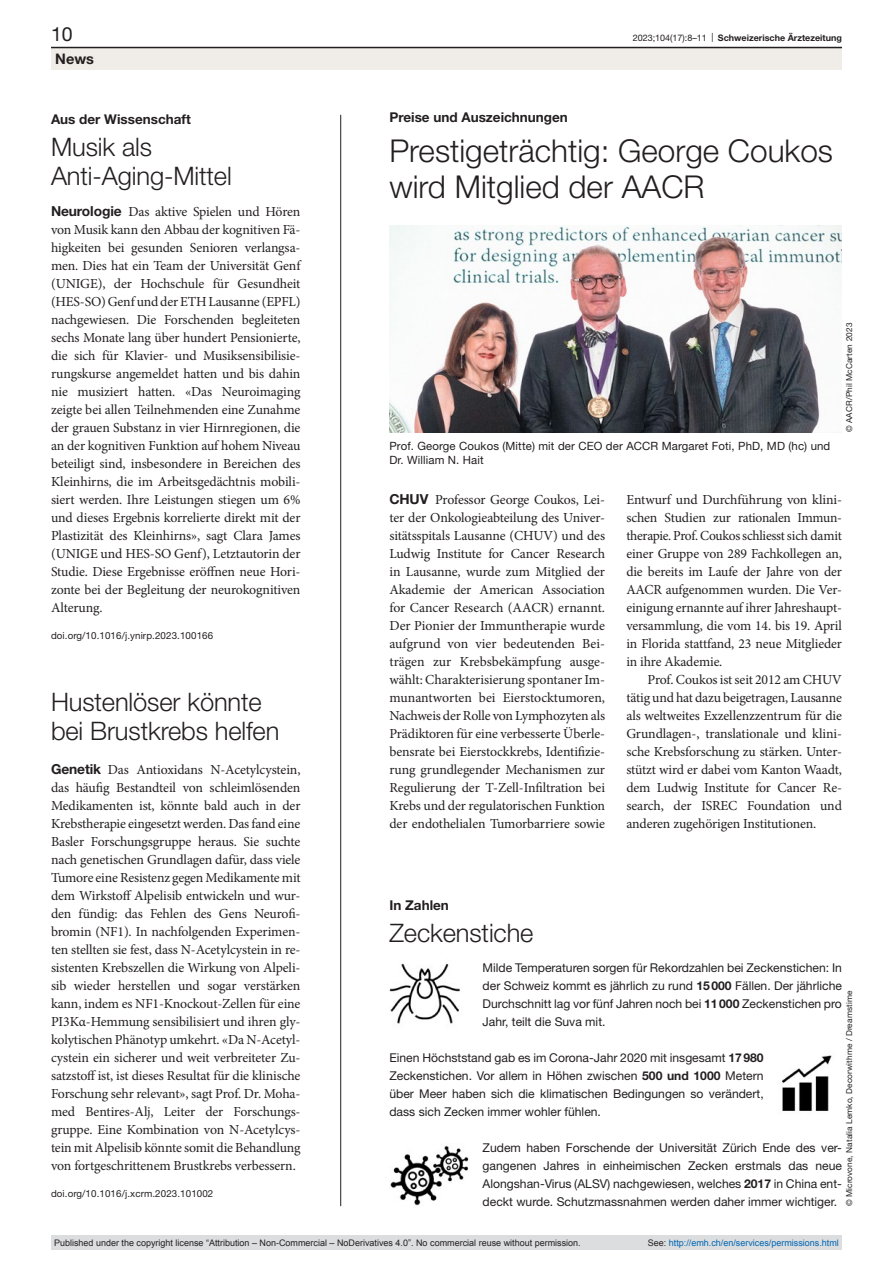
<style>
.page{position:relative;width:893px;height:1263px;background:#fff}
.page>*{position:absolute;margin:0;border:0;box-sizing:border-box;transform-origin:0 0}
.article-title-L21{font:300 31.5px/36px "Helvetica Neue LT Pro";color:#231f20}
.article-title-L17{font:300 25.5px/28.5px "Helvetica Neue LT Pro";letter-spacing:-.005em;color:#231f20}
.t1{font:19.5px "Helvetica Neue LT Pro";color:#231f20}
.t2{font:700 14.55px "Helvetica Neue LT Pro";color:#231f20}
.paragraph{font:13.8px/18px "Minion Pro";letter-spacing:-.01em;color:#231f20;text-align:justify}
.paragraph-indent{font:13.8px/18px "Minion Pro";letter-spacing:-.015em;color:#231f20;text-align:justify}
.pre-heading{font:700 13.5px "Helvetica Neue LT Pro";color:#231f20}
.box-paragraph{font:12.15px/18px "Helvetica Neue LT Pro";color:#231f20;text-align:justify}
.figure-caption{font:11.4px/14.2px "Helvetica Neue LT Pro";letter-spacing:.01em;color:#231f20}
.paragraph-small{font:9.75px "Helvetica Neue LT Pro";letter-spacing:.01em;color:#231f20}
.t3{font:9px "Arial";color:#231f20}
.t4{font:9px "Arial";color:#0066b3}
.t5{font:700 9px "Helvetica Neue LT Pro";color:#231f20}
.credits{font:8.25px "Helvetica Neue LT Pro";letter-spacing:.01em;color:#231f20}
.s1{font-weight:400}
.s2{font-family:"Helvetica Neue LT Pro";font-weight:700}
.s3{font-weight:700}
.s4{color:#231f20}
</style>
<div class="page">
<img style="left:389px;top:963px;width:72px;height:61px">
<img style="left:390px;top:1145px;width:79px;height:61px">
<img style="left:782px;top:1055px;width:50px;height:56px">
<hr style="left:340px;top:115px;width:1px;height:1091px;background:#231f20">
<img style="left:389px;top:225px;width:453px;height:207px">
<div style="left:51px;top:48px;width:791px;height:22px;background:#f0ece7"></div>
<hr style="left:51px;top:47px;width:791px;height:1px;background:#231f20">
<div style="left:51px;top:1235px;width:791px;height:15px;background:#dcdddf"></div>
<h3 class="t1" style="left:51px;top:22px;width:23px">10</h3>
<p class="t5" style="left:633px;top:32px;width:211px"><span class="s1">2023;104(17):8–11 |</span> Schweizerische Ärztezeitung</p>
<p class="t2" style="left:55px;top:49px;width:40px">News</p>
<p class="pre-heading" style="left:51px;top:111px;width:141px">Aus der Wissenschaft</p>
<p class="article-title-L17" style="left:51px;top:132px;width:182px">Musik als<br>Anti-Aging-Mittel</p>
<p class="paragraph" style="left:51px;top:203px;width:251px"><span class="s2">Neurologie</span> Das aktive Spielen und Hören von Musik kann den Abbau der kognitiven Fä&shy;higkeiten bei gesunden Senioren verlangsa&shy;men. Dies hat ein Team der Universität Genf (UNIGE), der Hochschule für Gesundheit (HES-SO) Genf und der ETH Lausanne (EPFL) nachgewiesen. Die Forschenden begleiteten sechs Monate lang über hundert Pensionierte, die sich für Klavier- und Musiksensibilisie&shy;rungskurse angemeldet hatten und bis dahin nie musiziert hatten. «Das Neuroimaging zeigte bei allen Teilnehmenden eine Zunahme der grauen Substanz in vier Hirnregionen, die an der kognitiven Funktion auf hohem Niveau beteiligt sind, insbesondere in Bereichen des Kleinhirns, die im Arbeitsgedächtnis mobili&shy;siert werden. Ihre Leistungen stiegen um 6% und dieses Ergebnis korrelierte direkt mit der Plastizität des Kleinhirns», sagt Clara James (UNIGE und HES-SO Genf), Letztautorin der Studie. Diese Ergebnisse eröffnen neue Hori&shy;zonte bei der Begleitung der neurokognitiven Alterung.</p>
<p class="paragraph-small" style="left:51px;top:630px;width:164px">doi.org/10.1016/j.ynirp.2023.100166</p>
<p class="article-title-L17" style="left:51px;top:687px;width:230px">Hustenlöser könnte bei Brustkrebs helfen</p>
<p class="paragraph" style="left:51px;top:761px;width:251px"><span class="s2">Genetik</span> Das Antioxidans N-Acetylcystein, das häufig Bestandteil von schleimlösenden Medikamenten ist, könnte bald auch in der Krebstherapie eingesetzt werden. Das fand eine Basler Forschungsgruppe heraus. Sie suchte nach genetischen Grundlagen dafür, dass viele Tumore eine Resistenz gegen Medikamente mit dem Wirkstoff Alpelisib entwickeln und wur&shy;den fündig: das Fehlen des Gens Neurofi&shy;bromin (NF1). In nachfolgenden Experimen&shy;ten stellten sie fest, dass N-Acetylcystein in re&shy;sistenten Krebszellen die Wirkung von Alpeli&shy;sib wieder herstellen und sogar verstärken kann, indem es NF1-Knockout-Zellen für eine PI3Kα-Hemmung sensibilisiert und ihren gly&shy;kolytischen Phänotyp umkehrt. «Da N-Acetyl&shy;cystein ein sicherer und weit verbreiteter Zu&shy;satzstoff ist, ist dieses Resultat für die klinische Forschung sehr relevant», sagt Prof. Dr. Moha&shy;med Bentires-Alj, Leiter der Forschungs&shy;gruppe. Eine Kombination von N-Acetylcys&shy;tein mit Alpelisib könnte somit die Behandlung von fortgeschrittenem Brustkrebs verbessern.</p>
<p class="paragraph-small" style="left:51px;top:1188px;width:164px">doi.org/10.1016/j.xcrm.2023.101002</p>
<p class="pre-heading" style="left:389px;top:109px;width:180px">Preise und Auszeichnungen</p>
<p class="article-title-L21" style="left:389px;top:132px;width:445px">Prestigeträchtig: George Coukos wird Mitglied der AACR</p>
<p class="figure-caption" style="left:389px;top:439px;width:442px">Prof. George Coukos (Mitte) mit der CEO der ACCR Margaret Foti, PhD, MD (hc) und<br>Dr. William N. Hait</p>
<p class="credits" style="left:844px;top:432px;width:111px;rotate:-90deg">© AACR/Phil McCarten 2023</p>
<p class="paragraph" style="left:389px;top:491px;width:217px"><span class="s2">CHUV</span> Professor George Coukos, Lei&shy;ter der Onkologieabteilung des Univer&shy;sitätsspitals Lausanne (CHUV) und des Ludwig Institute for Cancer Research in Lausanne, wurde zum Mitglied der Akademie der American Association for Cancer Research (AACR) ernannt.<br>Der Pionier der Immuntherapie wurde aufgrund von vier bedeutenden Bei&shy;trägen zur Krebsbekämpfung ausge&shy;wählt: Charakterisierung spontaner Im&shy;munantworten bei Eierstocktumoren, Nachweis der Rolle von Lymphozyten als Prädiktoren für eine verbesserte Überle&shy;bensrate bei Eierstockkrebs, Identifizie&shy;rung grundlegender Mechanismen zur Regulierung der T-Zell-Infiltration bei Krebs und der regulatorischen Funktion der endothelialen Tumorbarriere sowie</p>
<p class="paragraph" style="left:626px;top:491px;width:217px">Entwurf und Durchführung von klini&shy;schen Studien zur rationalen Immun&shy;therapie. Prof. Coukos schliesst sich damit einer Gruppe von 289 Fachkollegen an, die bereits im Laufe der Jahre von der AACR aufgenommen wurden. Die Ver&shy;einigung ernannte auf ihrer Jahreshaupt&shy;versammlung, die vom 14. bis 19. April in Florida stattfand, 23 neue Mitglieder in ihre Akademie.</p>
<p class="paragraph-indent" style="left:626px;top:671px;width:217px;text-indent:21px">Prof. Coukos ist seit 2012 am CHUV tätig und hat dazu beigetragen, Lausanne als weltweites Exzellenzzentrum für die Grundlagen-, translationale und klini&shy;sche Krebsforschung zu stärken. Unter&shy;stützt wird er dabei vom Kanton Waadt, dem Ludwig Institute for Cancer Re&shy;search, der ISREC Foundation und anderen zugehörigen Institutionen.</p>
<p class="pre-heading" style="left:389px;top:896px;width:61px">In Zahlen</p>
<p class="article-title-L17" style="left:389px;top:918px;width:146px">Zeckenstiche</p>
<p class="box-paragraph" style="left:483px;top:958px;width:361px">Milde Temperaturen sorgen für Rekordzahlen bei Zeckenstichen: In der Schweiz kommt es jährlich zu rund <span class="s3">15000</span> Fällen. Der jährliche Durchschnitt lag vor fünf Jahren noch bei <span class="s3">11000</span> Zeckenstichen pro Jahr, teilt die Suva mit.</p>
<p class="credits" style="left:844px;top:1206px;width:217px;rotate:-90deg">© Microvone, Natalia Lemko, Decorwithme / Dreamstime</p>
<p class="box-paragraph" style="left:389px;top:1048px;width:376px">Einen Höchststand gab es im Corona-Jahr 2020 mit insgesamt <span class="s3">17980<br></span>Zeckenstichen. Vor allem in Höhen zwischen <span class="s3">500 und 1000</span> Metern über Meer haben sich die klimatischen Bedingungen so verändert, dass sich Zecken immer wohler fühlen.</p>
<p class="box-paragraph" style="left:483px;top:1138px;width:361px">Zudem haben Forschende der Universität Zürich Ende des ver&shy;gangenen Jahres in einheimischen Zecken erstmals das neue Alongshan-Virus (ALSV) nachgewiesen, welches <span class="s3">2017</span> in China ent&shy;deckt wurde. Schutzmassnahmen werden daher immer wichtiger.</p>
<p class="t3" style="left:54px;top:1237px;width:528px">Published under the copyright license “Attribution – Non-Commercial – NoDerivatives 4.0”. No commercial reuse without permission.</p>
<p class="t4" style="left:648px;top:1237px;width:193px"><span class="s4">See:</span> http://emh.ch/en/services/permissions.html</p>
</div>
